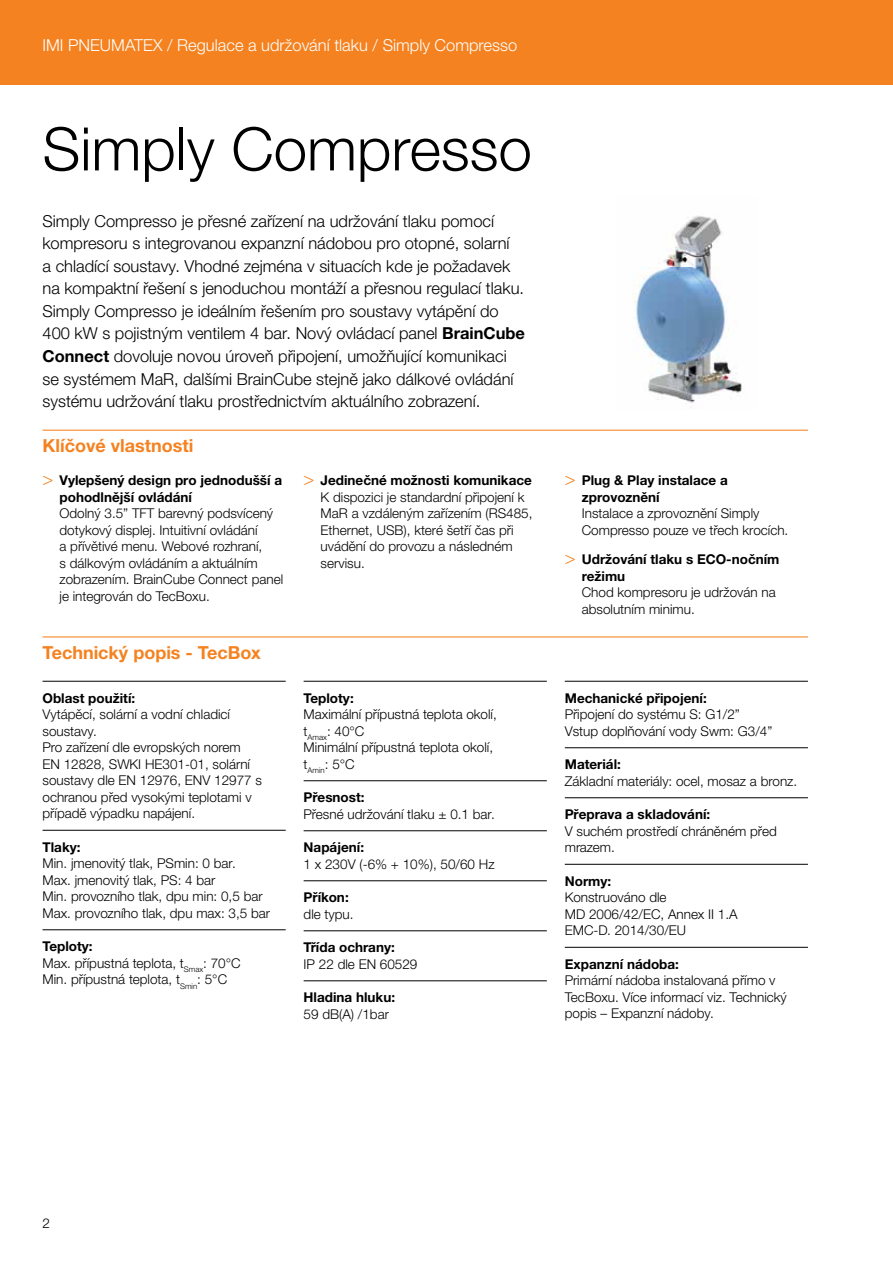
<style>
.page{position:relative;width:893px;height:1263px;background:#fff}
.page>*{position:absolute;margin:0;border:0;box-sizing:border-box;transform-origin:0 0}
.t1{font:300 60px "Helvetica Neue LTW1 G";color:#000}
.t2{font:700 18px "Helvetica Neue LTW1 G";color:#f58220}
.t3{font:300 16.5px/22.5px "Helvetica Neue LTW1 G";color:#000}
.t4{font:300 16.5px "Helvetica Neue LTW1 G";color:#fff}
.t5{font:300 13.5px/16.5px "Helvetica Neue LTW1 G";color:#000}
.t6{font:700 13.5px/16.5px "Helvetica Neue LTW1 G";color:#000}
.s1{font-weight:700}
.s2{font-family:"Helvetica Neue LT Std";font-weight:300;font-size:18px;color:#f58220}
.s3{font-family:"Helvetica Neue LT Std";font-size:18px;color:#f58220}
</style>
<div class="page">
<div style="left:0;top:0;width:893px;height:85px;background:#f58220"></div>
<hr style="left:43px;top:430px;width:765px;height:1px;background:#f58220">
<hr style="left:43px;top:636px;width:765px;height:1px;background:#f58220">
<hr style="left:43px;top:681px;width:243px;height:1px;background:#000">
<hr style="left:43px;top:830px;width:243px;height:1px;background:#000">
<hr style="left:43px;top:929px;width:243px;height:1px;background:#000">
<hr style="left:304px;top:681px;width:243px;height:1px;background:#000">
<hr style="left:304px;top:780px;width:243px;height:1px;background:#000">
<hr style="left:304px;top:830px;width:243px;height:1px;background:#000">
<hr style="left:304px;top:880px;width:243px;height:1px;background:#000">
<hr style="left:304px;top:930px;width:243px;height:1px;background:#000">
<hr style="left:304px;top:980px;width:243px;height:1px;background:#000">
<hr style="left:565px;top:681px;width:243px;height:1px;background:#000">
<hr style="left:565px;top:747px;width:243px;height:1px;background:#000">
<hr style="left:565px;top:797px;width:243px;height:1px;background:#000">
<hr style="left:565px;top:864px;width:243px;height:1px;background:#000">
<hr style="left:565px;top:947px;width:243px;height:1px;background:#000">
<img style="left:632px;top:216px;width:110px;height:192px">
<p class="t4" style="left:43px;top:35px;width:476px">IMI PNEUMATEX / Regulace a udržování tlaku / Simply Compresso</p>
<h1 class="t1" style="left:43px;top:112px;width:491px">Simply Compresso</h1>
<p class="t3" style="left:43px;top:210px;width:484px">Simply Compresso je přesné zařízení na udržování tlaku pomocí kompresoru s integrovanou expanzní nádobou pro otopné, solarní<br>a chladící soustavy. Vhodné zejména v situacích kde je požadavek na kompaktní řešení s jenoduchou montáží a přesnou regulací tlaku.<br>Simply Compresso je ideálním řešením pro soustavy vytápění do 400 kW s pojistným ventilem 4 bar. Nový ovládací panel <span class="s1">BrainCube Connect</span> dovoluje novou úroveň připojení, umožňující komunikaci se systémem MaR, dalšími BrainCube stejně jako dálkové ovládání systému udržování tlaku prostřednictvím aktuálního zobrazení.</p>
<h2 class="t2" style="left:43px;top:434px;width:152px">Klíčové vlastnosti</h2>
<p class="t6" style="left:60px;top:472px;width:224px;text-indent:-17px"><span class="s2">&gt;</span> Vylepšený design pro jednodušší a pohodlnější ovládání</p>
<p class="t5" style="left:60px;top:505px;width:225px">Odolný 3.5” TFT barevný podsvícený dotykový displej. Intuitivní ovládání<br>a přívětivé menu. Webové rozhraní,<br>s dálkovým ovládáním a aktuálním zobrazením. BrainCube Connect panel je integrován do TecBoxu.</p>
<p class="t5" style="left:321px;top:472px;width:213px;text-indent:-17px"><span class="s3">&gt;</span> <span class="s1">Jedinečné možnosti komunikace<br></span>K dispozici je standardní připojení k<br>MaR a vzdáleným zařízením (RS485,<br>Ethernet, USB), které šetří čas při uvádění do provozu a následném servisu.</p>
<p class="t6" style="left:582px;top:472px;width:147px;text-indent:-17px"><span class="s2">&gt;</span> Plug &amp; Play instalace a zprovoznění</p>
<p class="t5" style="left:582px;top:505px;width:208px">Instalace a zprovoznění Simply<br>Compresso pouze ve třech krocích.</p>
<p class="t6" style="left:582px;top:551px;width:199px;text-indent:-17px"><span class="s2">&gt;</span> Udržování tlaku s ECO-nočním režimu</p>
<p class="t5" style="left:582px;top:584px;width:196px">Chod kompresoru je udržován na absolutním minimu.</p>
<h2 class="t2" style="left:43px;top:641px;width:220px">Technický popis - TecBox</h2>
<p class="t6" style="left:43px;top:690px;width:94px">Oblast použití:</p>
<p class="t5" style="left:43px;top:706px;width:221px">Vytápěcí, solární a vodní chladicí soustavy.<br>Pro zařízení dle evropských norem<br>EN 12828, SWKI HE301-01, solární soustavy dle EN 12976, ENV 12977 s ochranou před vysokými teplotami v případě výpadku napájení.</p>
<p class="t6" style="left:43px;top:839px;width:39px">Tlaky:</p>
<p class="t5" style="left:43px;top:855px;width:229px">Min. jmenovitý tlak, PSmin: 0 bar.<br>Max. jmenovitý tlak, PS: 4 bar<br>Min. provozního tlak, dpu min: 0,5 bar Max. provozního tlak, dpu max: 3,5 bar</p>
<p class="t5" style="left:43px;top:938px;width:200px"><span class="s1">Teploty:<br></span>Max. přípustná teplota, t<sub>Smax</sub>: 70°C<br>Min. přípustná teplota, t<sub>Smin</sub>: 5°C</p>
<p class="t6" style="left:304px;top:690px;width:52px">Teploty:</p>
<p class="t5" style="left:304px;top:706px;width:195px">Maximální přípustná teplota okolí, t<sub>Amax</sub>: 40°C<br>Minimální přípustná teplota okolí, t<sub>Amin</sub>: 5°C</p>
<p class="t6" style="left:304px;top:789px;width:62px">Přesnost:</p>
<p class="t5" style="left:304px;top:806px;width:193px">Přesné udržování tlaku ± 0.1 bar.</p>
<p class="t6" style="left:304px;top:839px;width:62px">Napájení:</p>
<p class="t5" style="left:304px;top:856px;width:192px">1 x 230V (-6% + 10%), 50/60 Hz</p>
<p class="t6" style="left:304px;top:889px;width:47px">Příkon:</p>
<p class="t5" style="left:304px;top:906px;width:52px">dle typu.</p>
<p class="t6" style="left:304px;top:939px;width:93px">Třída ochrany:</p>
<p class="t5" style="left:304px;top:956px;width:115px">IP 22 dle EN 60529</p>
<p class="t6" style="left:304px;top:989px;width:93px">Hladina hluku:</p>
<p class="t5" style="left:304px;top:1006px;width:87px">59 dB(A) /1bar</p>
<p class="t6" style="left:565px;top:690px;width:144px">Mechanické připojení:</p>
<p class="t5" style="left:565px;top:706px;width:209px">Připojení do systému S: G1/2”<br>Vstup doplňování vody Swm: G3/4”</p>
<p class="t6" style="left:565px;top:756px;width:58px">Materiál:</p>
<p class="t5" style="left:565px;top:773px;width:234px">Základní materiály: ocel, mosaz a bronz.</p>
<p class="t6" style="left:565px;top:806px;width:147px">Přeprava a skladování:</p>
<p class="t5" style="left:565px;top:823px;width:213px">V suchém prostředí chráněném před mrazem.</p>
<p class="t6" style="left:565px;top:873px;width:48px">Normy:</p>
<p class="t5" style="left:565px;top:889px;width:174px">Konstruováno dle<br>MD 2006/42/EC, Annex II 1.A<br>EMC-D. 2014/30/EU</p>
<p class="t6" style="left:565px;top:956px;width:116px">Expanzní nádoba:</p>
<p class="t5" style="left:565px;top:972px;width:224px">Primární nádoba instalovaná přímo v<br>TecBoxu. Více informací viz. Technický popis – Expanzní nádoby.</p>
<p class="t5" style="left:43px;top:1215px;width:9px">2</p>
</div>
